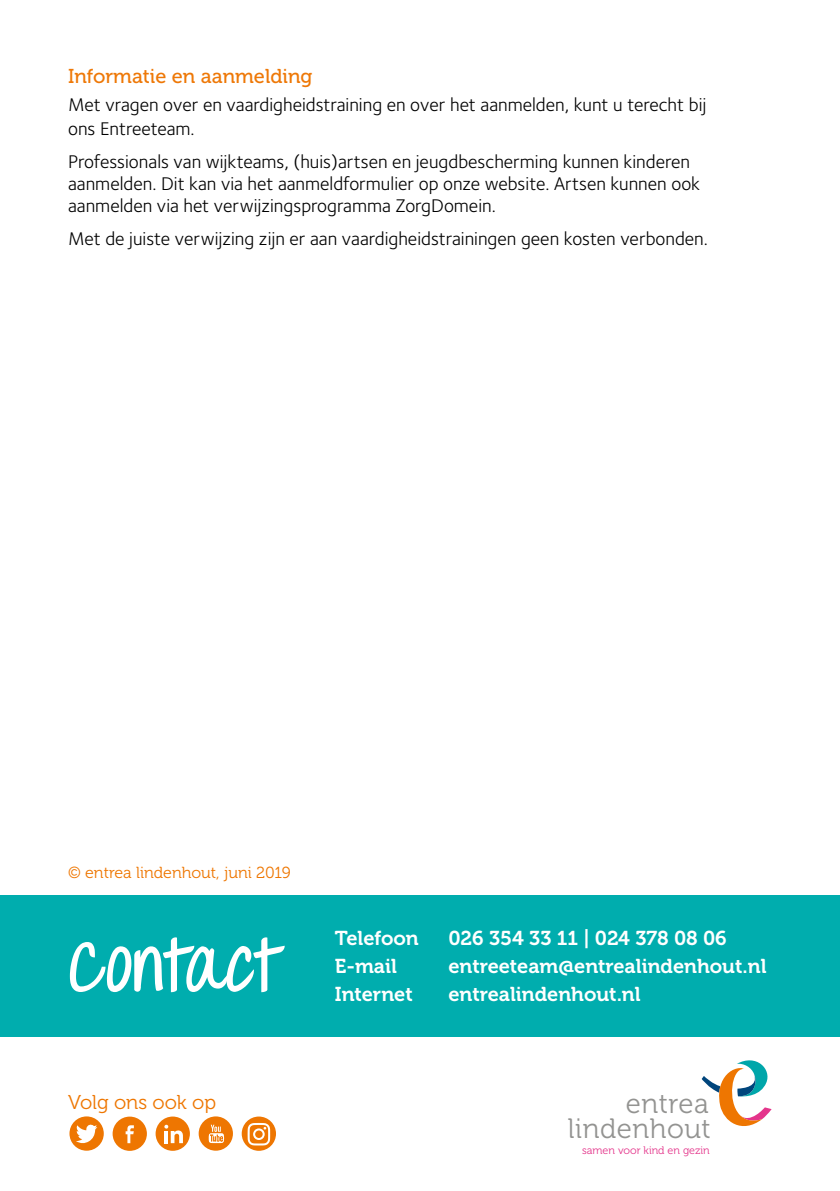
<style>
.page{position:relative;width:840px;height:1191px;background:#fff}
.page>*{position:absolute;margin:0;border:0;box-sizing:border-box;transform-origin:0 0}
.t1{font:700 70px "Throw My Hands Upinthe Air";color:#fff}
.t2{font:28px/24.6px "Museo 300";letter-spacing:.02em;color:#939391;text-align:right}
.t3{font:20px "Museo 700";color:#fff}
.t4{font:20px "Museo 500";color:#ee7807}
.t5{font:20px "Museo 300";color:#ee7601}
.t6{font:19px/22px "Foundry Sterling";color:#000}
.t7{font:16px "Museo 300";color:#ee7601}
.t8{font:11px "Museo 300";color:#e4358b}
</style>
<div class="page">
<div style="left:198px;top:1116px;width:35px;height:34px;background:#ee7601;border-radius:50%"></div>
<div style="left:112px;top:1116px;width:35px;height:34px;background:#ee7601;border-radius:50%"></div>
<svg style="left:125px;top:1125px;width:9px;height:18px"></svg>
<div style="left:155px;top:1116px;width:35px;height:34px;background:#ee7601;border-radius:50%"></div>
<svg style="left:164px;top:1124px;width:19px;height:19px"></svg>
<hr style="left:164px;top:1131px;width:4px;height:12px;background:#fff">
<svg style="left:208px;top:1124px;width:16px;height:19px"></svg>
<div style="left:69px;top:1116px;width:35px;height:34px;background:#ee7601;border-radius:50%"></div>
<svg style="left:76px;top:1124px;width:21px;height:19px"></svg>
<svg style="left:241px;top:1116px;width:35px;height:34px"></svg>
<svg style="left:247px;top:1123px;width:23px;height:22px"></svg>
<svg style="left:701px;top:1060px;width:70px;height:66px"></svg>
<div style="left:0;top:894px;width:839px;height:142px;background:#00adae"></div>
<p class="t4" style="left:68px;top:65px;width:246px">Informatie en aanmelding</p>
<p class="t6" style="left:68px;top:93px;width:639px;line-height:24px">Met vragen over en vaardigheidstraining en over het aanmelden, kunt u terecht bij ons Entreeteam.</p>
<p class="t6" style="left:68px;top:151px;width:633px">Professionals van wijkteams, (huis)artsen en jeugdbescherming kunnen kinderen aanmelden. Dit kan via het aanmeldformulier op onze website. Artsen kunnen ook aanmelden via het verwijzingsprogramma ZorgDomein.</p>
<p class="t6" style="left:68px;top:228px;width:641px">Met de juiste verwijzing zijn er aan vaardigheidstrainingen geen kosten verbonden.</p>
<p class="t7" style="left:68px;top:864px;width:224px">© entrea lindenhout, juni 2019</p>
<h1 class="t1" style="left:68px;top:922px;width:213px">CONTACT</h1>
<p class="t5" style="left:68px;top:1091px;width:149px">Volg ons ook op</p>
<p class="t3" style="left:334px;top:927px;width:85px">Telefoon</p>
<p class="t3" style="left:448px;top:927px;width:280px">026 354 33 11 | 024 378 08 06</p>
<p class="t3" style="left:334px;top:955px;width:64px">E-mail</p>
<p class="t3" style="left:448px;top:955px;width:319px">entreeteam@entrealindenhout.nl</p>
<p class="t3" style="left:334px;top:983px;width:79px">Internet</p>
<p class="t3" style="left:448px;top:983px;width:194px">entrealindenhout.nl</p>
<h2 class="t2" style="left:567px;top:1092px;width:144px">entrea lindenhout</h2>
<p class="t8" style="left:581px;top:1144px;width:129px">samen voor kind en gezin</p>
</div>
